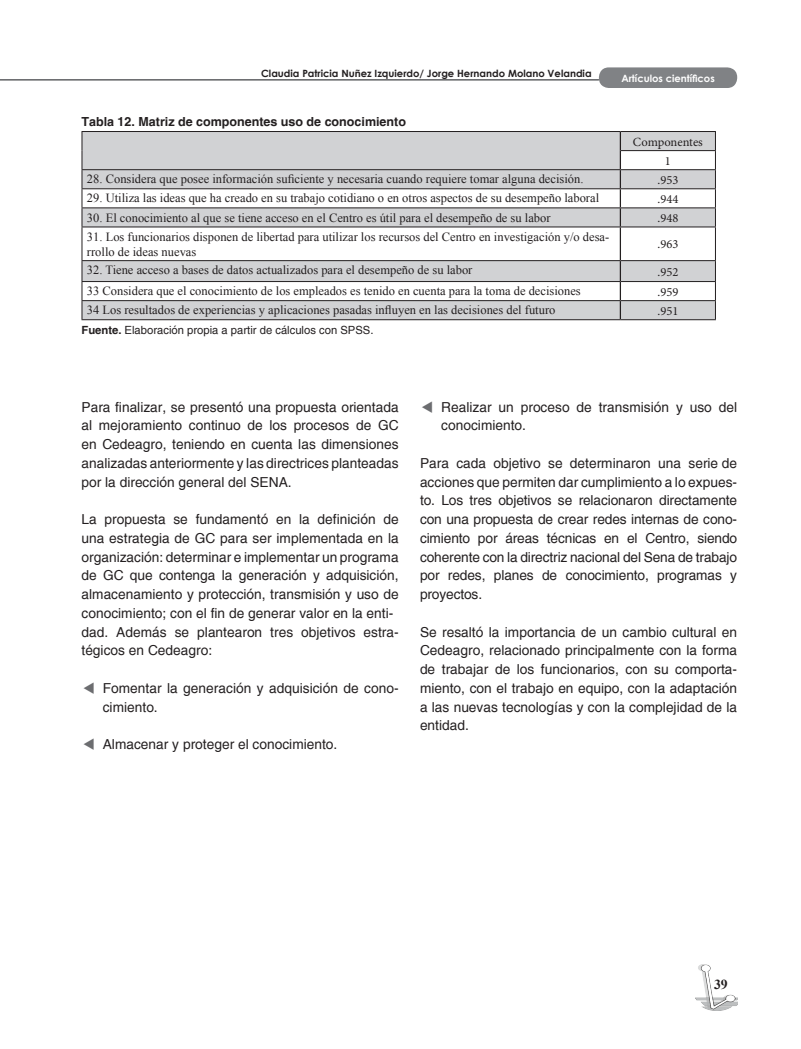
<style>
.page{position:relative;width:801px;height:1049px;background:#fff}
.page>*{position:absolute;margin:0;border:0;box-sizing:border-box;transform-origin:0 0}
.t1{font:13.75px/18.8px "Helvetica";color:#231f20;text-align:justify}
.t2{font:700 13.75px "Times New Roman";color:#231f20}
.t3{font:12.5px/15px "Times New Roman";color:#231f20}
.t4{font:700 12.5px "Helvetica";color:#231f20}
.t5{font:12.5px/19.1px "Minion Pro";color:#231f20;text-align:center}
.t6{font:11.25px "Helvetica";color:#231f20}
.t7{font:700 10px "Century Gothic";color:#231f20}
.t8{font:700 10px "Century Gothic";color:#fdfdfd}
.s1{font-weight:700}
.s2{color:#6c6d70}
</style>
<div class="page">
<div style="left:599px;top:67px;width:138px;height:21px;background:#808285;border-radius:10px"></div>
<hr style="left:0;top:79px;width:599px;height:1px;background:#6c6d70">
<img style="left:695px;top:964px;width:42px;height:46px">
<svg style="left:82px;top:132px;width:633px;height:187px;fill:#d1d2d4"></svg>
<svg style="left:620px;top:132px;width:1px;height:94px"></svg>
<hr style="left:620px;top:227px;width:1px;height:33px;background:#231f20">
<svg style="left:620px;top:261px;width:1px;height:58px"></svg>
<hr style="left:81px;top:131px;width:539px;height:1px;background:#231f20">
<hr style="left:620px;top:131px;width:96px;height:1px;background:#231f20">
<hr style="left:621px;top:150px;width:95px;height:1px;background:#231f20">
<hr style="left:81px;top:169px;width:539px;height:1px;background:#231f20">
<hr style="left:620px;top:169px;width:96px;height:1px;background:#231f20">
<hr style="left:81px;top:188px;width:539px;height:1px;background:#231f20">
<hr style="left:620px;top:188px;width:96px;height:1px;background:#231f20">
<hr style="left:81px;top:207px;width:539px;height:1px;background:#231f20">
<svg style="left:81px;top:132px;width:1px;height:94px"></svg>
<hr style="left:620px;top:207px;width:96px;height:1px;background:#231f20">
<svg style="left:715px;top:132px;width:1px;height:94px"></svg>
<hr style="left:81px;top:226px;width:539px;height:1px;background:#231f20">
<hr style="left:81px;top:227px;width:1px;height:33px;background:#231f20">
<hr style="left:620px;top:226px;width:96px;height:1px;background:#231f20">
<hr style="left:715px;top:227px;width:1px;height:33px;background:#231f20">
<hr style="left:81px;top:260px;width:539px;height:1px;background:#231f20">
<hr style="left:620px;top:260px;width:96px;height:1px;background:#231f20">
<hr style="left:81px;top:281px;width:539px;height:1px;background:#231f20">
<hr style="left:620px;top:281px;width:96px;height:1px;background:#231f20">
<hr style="left:81px;top:300px;width:539px;height:1px;background:#231f20">
<svg style="left:81px;top:261px;width:1px;height:58px"></svg>
<hr style="left:620px;top:300px;width:96px;height:1px;background:#231f20">
<svg style="left:715px;top:261px;width:1px;height:58px"></svg>
<hr style="left:81px;top:319px;width:539px;height:1px;background:#231f20">
<hr style="left:620px;top:319px;width:96px;height:1px;background:#231f20">
<p class="t7" style="left:261px;top:65px;width:332px">Claudia Patricia Nuñez Izquierdo/ Jorge Hernando Molano Velandia</p>
<p class="t4" style="left:81px;top:114px;width:326px">Tabla 12. Matriz de componentes uso de conocimiento</p>
<p class="t8" style="left:621px;top:70px;width:95px">Artículos científicos</p>
<p class="t5" style="left:633px;top:132px;width:71px">Componentes<br>1</p>
<p class="t3" style="left:87px;top:171px;width:498px">28. Considera que posee información suficiente y necesaria cuando requiere tomar alguna decisión.</p>
<p class="t5" style="left:657px;top:170px;width:22px">.953</p>
<p class="t3" style="left:87px;top:191px;width:514px">29. Utiliza las ideas que ha creado en su trabajo cotidiano o en otros aspectos de su desempeño laboral</p>
<p class="t5" style="left:657px;top:189px;width:22px">.944</p>
<p class="t3" style="left:87px;top:210px;width:465px">30. El conocimiento al que se tiene acceso en el Centro es útil para el desempeño de su labor</p>
<p class="t5" style="left:657px;top:208px;width:22px">.948</p>
<p class="t3" style="left:87px;top:229px;width:524px">31. Los funcionarios disponen de libertad para utilizar los recursos del Centro en investigación y/o desa&shy;rrollo de ideas nuevas</p>
<p class="t5" style="left:657px;top:235px;width:22px">.963</p>
<p class="t3" style="left:87px;top:262px;width:387px">32. Tiene acceso a bases de datos actualizados para el desempeño de su labor</p>
<p class="t5" style="left:657px;top:262px;width:22px">.952</p>
<p class="t3" style="left:87px;top:283px;width:495px">33 Considera que el conocimiento de los empleados es tenido en cuenta para la toma de decisiones</p>
<p class="t5" style="left:657px;top:282px;width:22px">.959</p>
<p class="t3" style="left:87px;top:302px;width:470px">34 Los resultados de experiencias y aplicaciones pasadas influyen en las decisiones del futuro</p>
<p class="t5" style="left:657px;top:301px;width:22px">.951</p>
<p class="t6" style="left:81px;top:323px;width:293px"><span class="s1">Fuente.</span> Elaboración propia a partir de cálculos con SPSS.</p>
<p class="t1" style="left:81px;top:397px;width:319px">Para finalizar, se presentó una propuesta orientada al mejoramiento continuo de los procesos de GC en Cedeagro, teniendo en cuenta las dimensiones analizadas anteriormente y las directrices planteadas por la dirección general del SENA.</p>
<p class="t1" style="left:81px;top:510px;width:319px;text-align:left">La propuesta se fundamentó en la definición de una estrategia de GC para ser implementada en la organización: determinar e implementar un programa de GC que contenga la generación y adquisición, almacenamiento y protección, transmisión y uso de conocimiento; con el fin de generar valor en la enti&shy;dad. Además se plantearon tres objetivos estra&shy;tégicos en Cedeagro:</p>
<p class="t1" style="left:103px;top:679px;width:297px;text-indent:-20px"><span class="s2">▼</span> Fomentar la generación y adquisición de cono&shy;cimiento.</p>
<p class="t1" style="left:83px;top:735px;width:256px"><span class="s2">▼</span> Almacenar y proteger el conocimiento.</p>
<p class="t1" style="left:441px;top:397px;width:297px;text-indent:-20px"><span class="s2">▼</span> Realizar un proceso de transmisión y uso del conocimiento.</p>
<p class="t1" style="left:420px;top:454px;width:319px">Para cada objetivo se determinaron una serie de acciones que permiten dar cumplimiento a lo expues&shy;to. Los tres objetivos se relacionaron directamente con una propuesta de crear redes internas de cono&shy;cimiento por áreas técnicas en el Centro, siendo coherente con la directriz nacional del Sena de trabajo por redes, planes de conocimiento, programas y proyectos.</p>
<p class="t1" style="left:420px;top:622px;width:319px">Se resaltó la importancia de un cambio cultural en Cedeagro, relacionado principalmente con la forma de trabajar de los funcionarios, con su comporta&shy;miento, con el trabajo en equipo, con la adaptación a las nuevas tecnologías y con la complejidad de la entidad.</p>
<p class="t2" style="left:714px;top:974px;width:15px">39</p>
</div>
